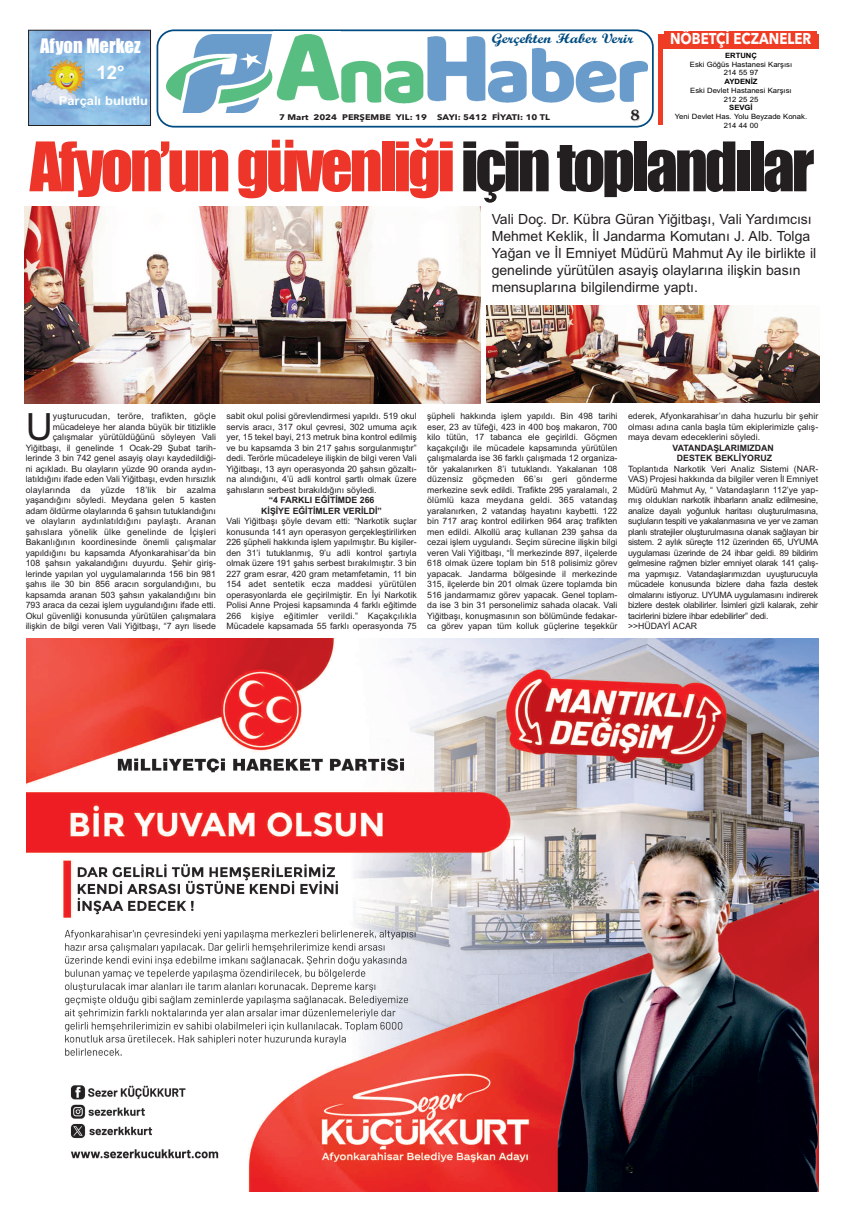
<style>
.page{position:relative;width:844px;height:1216px;background:#fff}
.page>*{position:absolute;margin:0;border:0;box-sizing:border-box;transform-origin:0 0}
.t1{font:63px "Impact";letter-spacing:-.05em;color:#ee3529}
.t2{font:37.54px "Arial";color:#231f20}
.t3{font:700 18.64px "Arial";color:#fff}
.t4{font:18.46px "Impact";color:#fff}
.t5{font:700 15.75px "Palatino";color:#231f20;scale:1.19 1}
.t6{font:700 15.58px "Avenir Next LT Pro";color:#fff;scale:.85 1}
.t7{font:14px/16.8px "Arial";color:#231f20}
.t8{font:13.74px "Script MT Bold";color:#004c82;scale:1.17 1}
.t9{font:700 12.25px "Arial";color:#fff;scale:1.05 1}
.t10{font:8.75px/10.5px "Arial";color:#231f20;text-align:justify}
.t11{font:8.75px/10.5px "Arial";letter-spacing:-.03em;color:#231f20}
.t12{font:700 8.75px/10.5px "Arial";color:#231f20;text-align:center}
.t13{font:700 8.05px "Avenir Next LT Pro";color:#231f20;scale:1.13 1}
.t14{font:7.26px/8.8px "Arial";color:#000;text-align:center;scale:1.05 1}
.t15{font:700 7.26px "Arial";color:#000;scale:1.05 1}
.s1{color:#231f20}
</style>
<div class="page">
<svg style="left:156px;top:29px;width:497px;height:99px"></svg>
<img style="left:167px;top:35px;width:106px;height:77px">
<img style="left:273px;top:31px;width:67px;height:81px">
<img style="left:425px;top:34px;width:64px;height:77px">
<img style="left:340px;top:55px;width:86px;height:56px">
<img style="left:487px;top:47px;width:160px;height:64px">
<img style="left:26px;top:639px;width:792px;height:552px">
<img style="left:30px;top:32px;width:119px;height:92px">
<div style="left:28px;top:30px;width:123px;height:96px;border:1px solid #231f20"></div>
<img style="left:32px;top:56px;width:33px;height:53px">
<div style="left:658px;top:34px;width:161px;height:90px;background:#ef3c25"></div>
<div style="left:662px;top:49px;width:163px;height:77px;background:#fff"></div>
<div style="left:664px;top:31px;width:152px;height:18px;background:#ef3c25"></div>
<img style="left:25px;top:206px;width:455px;height:197px">
<img style="left:486px;top:305px;width:333px;height:97px">
<h3 class="t6" style="left:670px;top:33px;width:167px">NÖBETÇİ ECZANELER</h3>
<p class="t15" style="left:724px;top:51px;width:32px">ERTUNÇ</p>
<p class="t14" style="left:689px;top:60px;width:99px">Eski Göğüs Hastanesi Karşısı<br>214 55 97</p>
<p class="t15" style="left:724px;top:77px;width:33px">AYDENİZ</p>
<p class="t14" style="left:690px;top:86px;width:98px">Eski Devlet Hastanesi Karşısı<br>212 25 25</p>
<p class="t15" style="left:729px;top:104px;width:24px">SEVGİ</p>
<p class="t14" style="left:674px;top:112px;width:127px">Yeni Devlet Has. Yolu Beyzade Konak.<br>214 44 00</p>
<h1 class="t1" style="left:30px;top:133px;width:785px">Afyon’ungüvenliği<span class="s1">içintoplandılar</span></h1>
<p class="t7" style="left:491px;top:211px;width:326px">Vali Doç. Dr. Kübra Güran Yiğitbaşı, Vali Yardımcısı Mehmet Keklik, İl Jandarma Komutanı J. Alb. Tolga Yağan ve İl Emniyet Müdürü Mahmut Ay ile birlikte il genelinde yürütülen asayiş olaylarına ilişkin basın mensuplarına bilgilendirme yaptı.</p>
<h3 class="t8" style="left:491px;top:30px;width:122px">Gerçekten Haber Verir</h3>
<h3 class="t4" style="left:40px;top:36px;width:102px">Afyon Merkez</h3>
<h3 class="t3" style="left:96px;top:62px;width:30px">12°</h3>
<h3 class="t9" style="left:59px;top:93px;width:86px">Parçalı bulutlu</h3>
<p class="t13" style="left:279px;top:114px;width:241px">7 Mart 2024 PERŞEMBE YIL: 19 SAYI: 5412 FİYATI: 10 TL</p>
<h3 class="t5" style="left:630px;top:105px;width:9px">8</h3>
<p class="t10" style="left:26px;top:411px;width:192px;text-align:right">yuşturucudan, teröre, trafikten, göçle mücadeleye her alanda büyük bir titizlikle çalışmalar yürütüldüğünü söyleyen Vali Yiğitbaşı, il genelinde 1 Ocak-29 Şubat tarih&shy;lerinde 3 bin 742 genel asayiş olayı kaydedildiği&shy;ni açıkladı. Bu olayların yüzde 90 oranda aydın&shy;latıldığını ifade eden Vali Yiğitbaşı, evden hırsızlık olaylarında da yüzde 18’lik bir azalma yaşandığını söyledi. Meydana gelen 5 kasten adam öldürme olaylarında 6 şahsın tutuklandığını ve olayların aydınlatıldığını paylaştı. Aranan şahıslara yönelik ülke genelinde de İçişleri Bakanlığının koordinesinde önemli çalışmalar yapıldığını bu kapsamda Afyonkarahisar’da bin 108 şahsın yakalandığını duyurdu. Şehir giriş&shy;lerinde yapılan yol uygulamalarında 156 bin 981 şahıs ile 30 bin 856 aracın sorgulandığını, bu kapsamda aranan 503 şahsın yakalandığını bin 793 araca da cezai işlem uygulandığını ifade etti.<br>Okul güvenliği konusunda yürütülen çalışmalara ilişkin de bilgi veren Vali Yiğitbaşı, “7 ayrı lisede</p>
<p class="t10" style="left:226px;top:411px;width:192px">sabit okul polisi görevlendirmesi yapıldı. 519 okul servis aracı, 317 okul çevresi, 302 umuma açık yer, 15 tekel bayi, 213 metruk bina kontrol edilmiş ve bu kapsamda 3 bin 217 şahıs sorgulanmıştır” dedi. Terörle mücadeleye ilişkin de bilgi veren Vali Yiğitbaşı, 13 ayrı operasyonda 20 şahsın gözaltı&shy;na alındığını, 4’ü adli kontrol şartlı olmak üzere şahısların serbest bırakıldığını söyledi.</p>
<h2 class="t2" style="left:26px;top:405px;width:29px">U</h2>
<p class="t12" style="left:261px;top:495px;width:122px">“4 FARKLI EĞİTİMDE 266<br>KİŞİYE EĞİTİMLER VERİLDİ”</p>
<p class="t10" style="left:226px;top:516px;width:192px">Vali Yiğitbaşı şöyle devam etti: “Narkotik suçlar konusunda 141 ayrı operasyon gerçekleştirilirken 226 şüpheli hakkında işlem yapılmıştır. Bu kişiler&shy;den 31’i tutuklanmış, 9’u adli kontrol şartıyla olmak üzere 191 şahıs serbest bırakılmıştır. 3 bin 227 gram esrar, 420 gram metamfetamin, 11 bin 154 adet sentetik ecza maddesi yürütülen operasyonlarda ele geçirilmiştir. En İyi Narkotik Polisi Anne Projesi kapsamında 4 farklı eğitimde 266 kişiye eğitimler verildi.” Kaçakçılıkla Mücadele kapsamada 55 farklı operasyonda 75</p>
<p class="t10" style="left:427px;top:411px;width:192px">şüpheli hakkında işlem yapıldı. Bin 498 tarihi eser, 23 av tüfeği, 423 in 400 boş makaron, 700 kilo tütün, 17 tabanca ele geçirildi. Göçmen kaçakçılığı ile mücadele kapsamında yürütülen çalışmalarda ise 36 farklı çalışmada 12 organiza&shy;tör yakalanırken 8’i tutuklandı. Yakalanan 108 düzensiz göçmeden 66’sı geri gönderme merkezine sevk edildi. Trafikte 295 yaralamalı, 2 ölümlü kaza meydana geldi. 365 vatandaş yaralanırken, 2 vatandaş hayatını kaybetti. 122 bin 717 araç kontrol edilirken 964 araç trafikten men edildi. Alkollü araç kullanan 239 şahsa da cezai işlem uygulandı. Seçim sürecine ilişkin bilgi veren Vali Yiğitbaşı, “İl merkezinde 897, ilçelerde 618 olmak üzere toplam bin 518 polisimiz görev yapacak. Jandarma bölgesinde il merkezinde 315, ilçelerde bin 201 olmak üzere toplamda bin 516 jandarmamız görev yapacak. Genel toplam&shy;da ise 3 bin 31 personelimiz sahada olacak. Vali Yiğitbaşı, konuşmasının son bölümünde fedakar&shy;ca görev yapan tüm kolluk güçlerine teşekkür</p>
<p class="t10" style="left:628px;top:411px;width:192px">ederek, Afyonkarahisar’ın daha huzurlu bir şehir olması adına canla başla tüm ekiplerimizle çalış&shy;maya devam edeceklerini söyledi.</p>
<p class="t12" style="left:672px;top:442px;width:103px">VATANDAŞLARIMIZDAN<br>DESTEK BEKLİYORUZ</p>
<p class="t11" style="left:628px;top:463px;width:192px">Toplantıda Narkotik Veri Analiz Sistemi (NAR-VAS) Projesi hakkında da bilgiler veren İl Emniyet Müdürü Mahmut Ay, “ Vatandaşların 112’ye yap&shy;mış oldukları narkotik ihbarların analiz edilmesine, analize dayalı yoğunluk haritası oluşturulmasına, suçluların tespiti ve yakalanmasına ve yer ve zaman planlı stratejiler oluşturulmasına olanak sağlayan bir sistem. 2 aylık süreçte 112 üzerinden 65, UYUMA uygulaması üzerinde de 24 ihbar geldi. 89 bildirim gelmesine rağmen bizler emniyet olarak 141 çalış&shy;ma yapmışız. Vatandaşlarımızdan uyuşturucuyla mücadele konusunda bizlere daha fazla destek olmalarını istiyoruz. UYUMA uygulamasını indirerek bizlere destek olabilirler. İsimleri gizli kalarak, zehir tacirlerini bizlere ihbar edebilirler” dedi.<br>&gt;&gt;HÜDAYİ ACAR</p>
</div>
